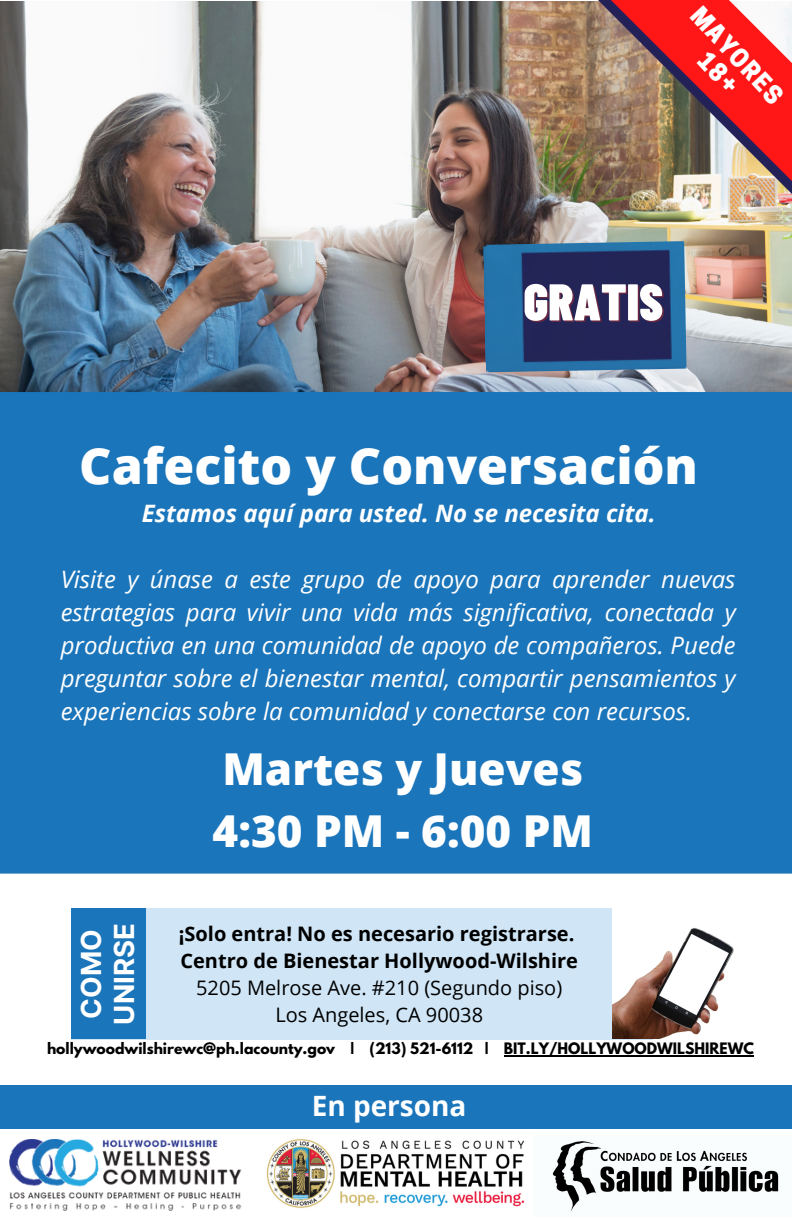
<style>
.page{position:relative;width:792px;height:1224px;background:#fff}
.page>*{position:absolute;margin:0;border:0;box-sizing:border-box;transform-origin:0 0}
.t1{font:900 51.6px "Barlow Condensed";color:#fff}
.t2{font:800 50px "Open Sans";color:#fff}
.t3{font:800 44px "Open Sans";color:#fff}
.t4{font:700 28px "Open Sans";color:#fff}
.t5{font:700 27.6px/33px "Inter";color:#fff}
.t6{font:italic 24px/33px "Open Sans";color:#fff;text-align:justify}
.t7{font:italic 700 24px "Open Sans";color:#fff}
.t8{font:800 24px/25.4px "Cooper Hewitt";color:#fff;text-align:center}
.t9{font:700 20px "Open Sans";color:#000}
.t10{font:20px "Open Sans";color:#000}
.t11{font:700 14px "League Spartan";color:#000}
</style>
<div class="page">
<img style="left:0;top:2px;width:792px;height:390px">
<div style="left:0;top:392px;width:792px;height:482px;background:#1a75bb"></div>
<div style="left:0;top:1085px;width:792px;height:44px;background:#1a75bb"></div>
<img style="left:598px;top:0;width:194px;height:199px">
<div style="left:72px;top:908px;width:581px;height:131px;background:#d0e6f6"></div>
<img style="left:613px;top:908px;width:121px;height:131px">
<div style="left:72px;top:908px;width:74px;height:131px;background:#1a75bb"></div>
<img style="left:10px;top:1140px;width:232px;height:70px">
<img style="left:266px;top:1139px;width:259px;height:69px">
<img style="left:552px;top:1141px;width:227px;height:70px">
<img style="left:483px;top:241px;width:204px;height:131px">
<hr style="left:504px;top:1055px;width:250px;height:2px;background:#000">
<p class="t8" style="left:702px;top:4px;width:123px;rotate:47deg">MAYORES<br>18+</p>
<p class="t1" style="left:524px;top:269px;width:141px">GRATIS</p>
<p class="t2" style="left:79px;top:431px;width:620px">Cafecito y Conversación</p>
<p class="t7" style="left:142px;top:497px;width:515px">Estamos aquí para usted. No se necesita cita.</p>
<p class="t6" style="left:61px;top:562px;width:677px">Visite y únase a este grupo de apoyo para aprender nuevas estrategias para vivir una vida más significativa, conectada y productiva en una comunidad de apoyo de compañeros. Puede preguntar sobre el bienestar mental, compartir pensamientos y experiencias sobre la comunidad y conectarse con recursos.</p>
<p class="t3" style="left:222px;top:738px;width:362px">Martes y Jueves</p>
<p class="t3" style="left:213px;top:800px;width:382px">4:30 PM - 6:00 PM</p>
<p class="t5" style="left:75px;top:1025px;width:103px;rotate:-90deg">COMO<br>UNIRSE</p>
<p class="t9" style="left:179px;top:919px;width:397px">¡Solo entra! No es necesario registrarse.</p>
<p class="t9" style="left:180px;top:946px;width:399px">Centro de Bienestar Hollywood-Wilshire</p>
<p class="t10" style="left:196px;top:973px;width:368px">5205 Melrose Ave. #210 (Segundo piso)</p>
<p class="t10" style="left:275px;top:1000px;width:209px">Los Angeles, CA 90038</p>
<p class="t11" style="left:47px;top:1042px;width:708px">hollywoodwilshirewc@ph.lacounty.gov | (213) 521-6112 | BIT.LY/HOLLYWOODWILSHIREWC</p>
<p class="t4" style="left:312px;top:1086px;width:156px">En persona</p>
</div>
